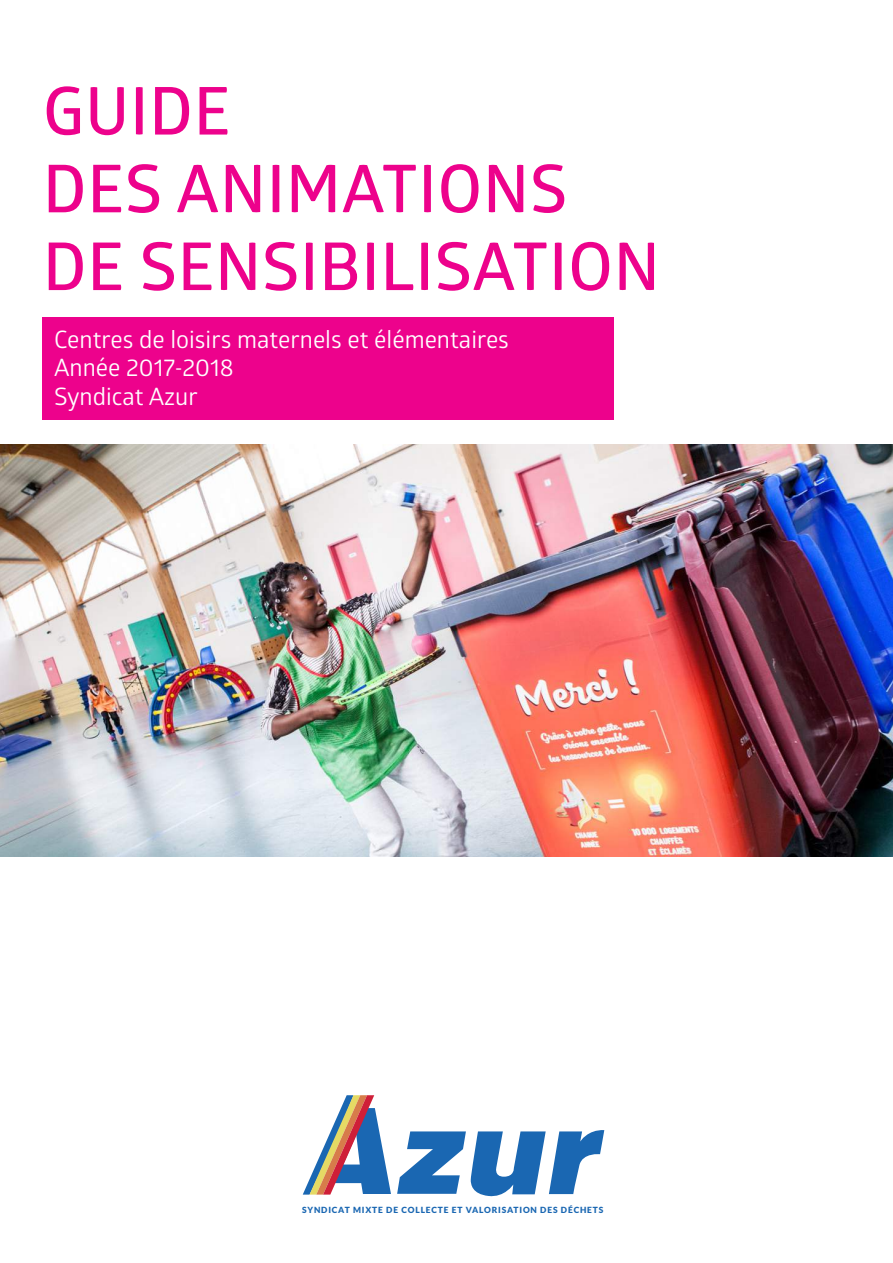
<style>
.page{position:relative;width:893px;height:1263px;background:#fff}
.page>*{position:absolute;margin:0;border:0;box-sizing:border-box;transform-origin:0 0}
.t1{font:600 66px/77.7px "Glober";letter-spacing:.01em;color:#ed028c}
.t2{font:24px/28.5px "Glober";color:#fff}
.t3{font:900 8.4px "Lato";letter-spacing:.1em;color:#1a67b2}
</style>
<div class="page">
<img style="left:0;top:444px;width:893px;height:413px">
<div style="left:43px;top:317px;width:571px;height:103px;background:#ed028c"></div>
<svg style="left:397px;top:1130px;width:207px;height:67px"></svg>
<svg style="left:303px;top:1095px;width:88px;height:99px"></svg>
<h1 class="t1" style="left:43px;top:70px;width:618px">GUIDE<br>DES ANIMATIONS<br>DE SENSIBILISATION</h1>
<p class="t2" style="left:54px;top:324px;width:456px">Centres de loisirs maternels et élémentaires<br>Année 2017-2018<br>Syndicat Azur</p>
<p class="t3" style="left:302px;top:1205px;width:303px">SYNDICAT MIXTE DE COLLECTE ET VALORISATION DES DÉCHETS</p>
</div>
